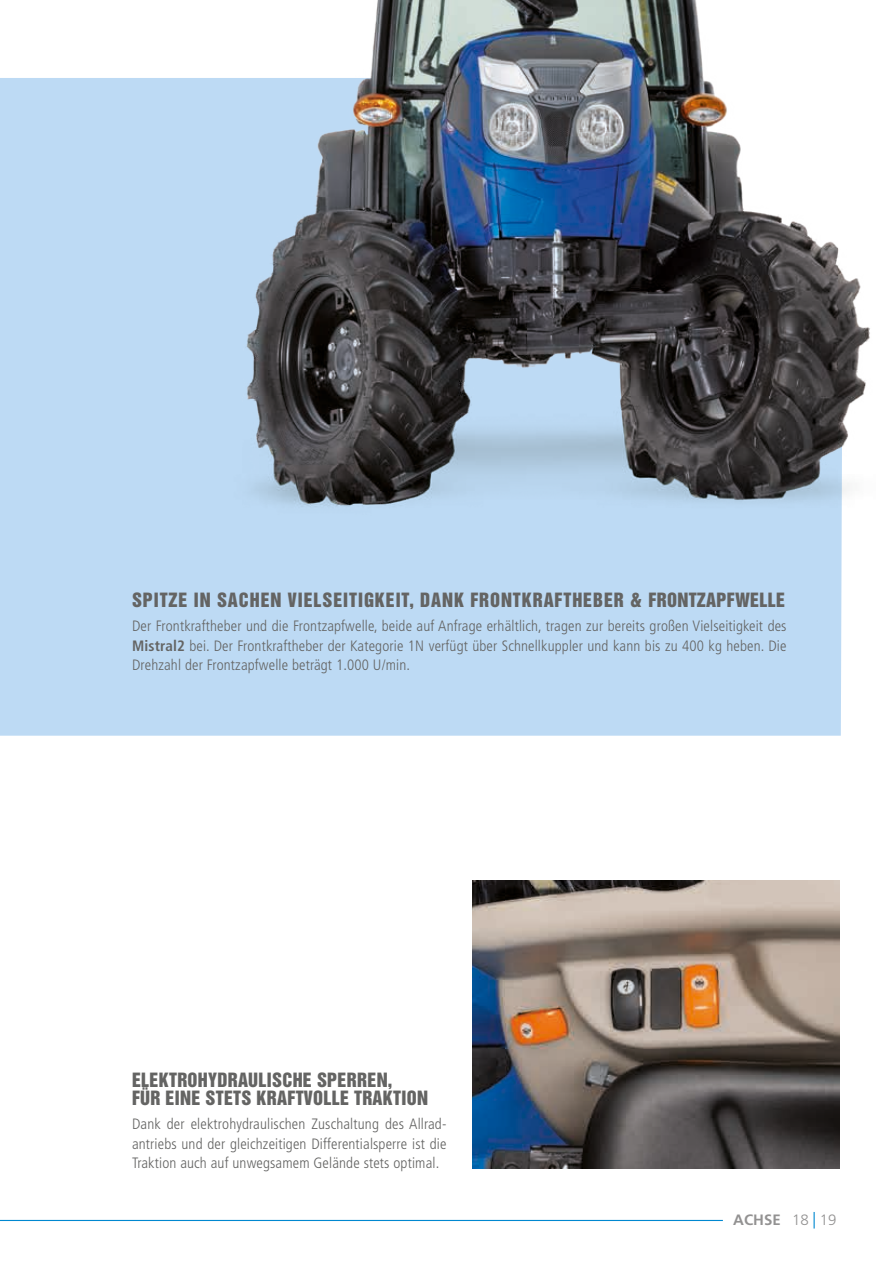
<style>
.page{position:relative;width:893px;height:1263px;background:#fff}
.page>*{position:absolute;margin:0;border:0;box-sizing:border-box;transform-origin:0 0}
.t1{font:18px "Helvetica Inserat";letter-spacing:.05em;color:#646463}
.t2{font:18px/18.8px "Helvetica Inserat";letter-spacing:.015em;color:#646463}
.t3{font:300 condensed 15px/19.5px "Frutiger LT Std";letter-spacing:.01em;color:#646463;text-align:justify}
.t4{font:700 15px "Frutiger LT Std";color:#939292}
.t5{font:300 15px "Frutiger LT Std";color:#939292}
.s1{font-weight:700}
</style>
<div class="page">
<div style="left:0;top:78px;width:842px;height:658px;background:#bddaf4"></div>
<img style="left:473px;top:880px;width:366px;height:288px">
<img style="left:218px;top:0;width:652px;height:543px">
<hr style="left:0;top:1220px;width:723px;height:1px;background:#0088d0">
<svg style="left:813px;top:1212px;width:2px;height:16px"></svg>
<div style="left:0;top:276px;width:73px;height:460px;background:#bddaf4"></div>
<p class="t1" style="left:132px;top:590px;width:655px">SPITZE IN SACHEN VIELSEITIGKEIT, DANK FRONTKRAFTHEBER &amp; FRONTZAPFWELLE</p>
<p class="t3" style="left:132px;top:616px;width:656px">Der Frontkraftheber und die Frontzapfwelle, beide auf Anfrage erhältlich, tragen zur bereits großen Vielseitigkeit des <span class="s1">Mistral2</span> bei. Der Frontkraftheber der Kategorie 1N verfügt über Schnellkuppler und kann bis zu 400 kg heben. Die Drehzahl der Frontzapfwelle beträgt 1.000 U/min.</p>
<p class="t2" style="left:132px;top:1070px;width:297px">ELEKTROHYDRAULISCHE SPERREN,<br>FÜR EINE STETS KRAFTVOLLE TRAKTION</p>
<p class="t3" style="left:132px;top:1114px;width:316px">Dank der elektrohydraulischen Zuschaltung des Allrad&shy;antriebs und der gleichzeitigen Differentialsperre ist die Traktion auch auf unwegsamem Gelände stets optimal.</p>
<p class="t4" style="left:733px;top:1211px;width:49px">ACHSE</p>
<p class="t5" style="left:792px;top:1211px;width:46px">18 19</p>
</div>
